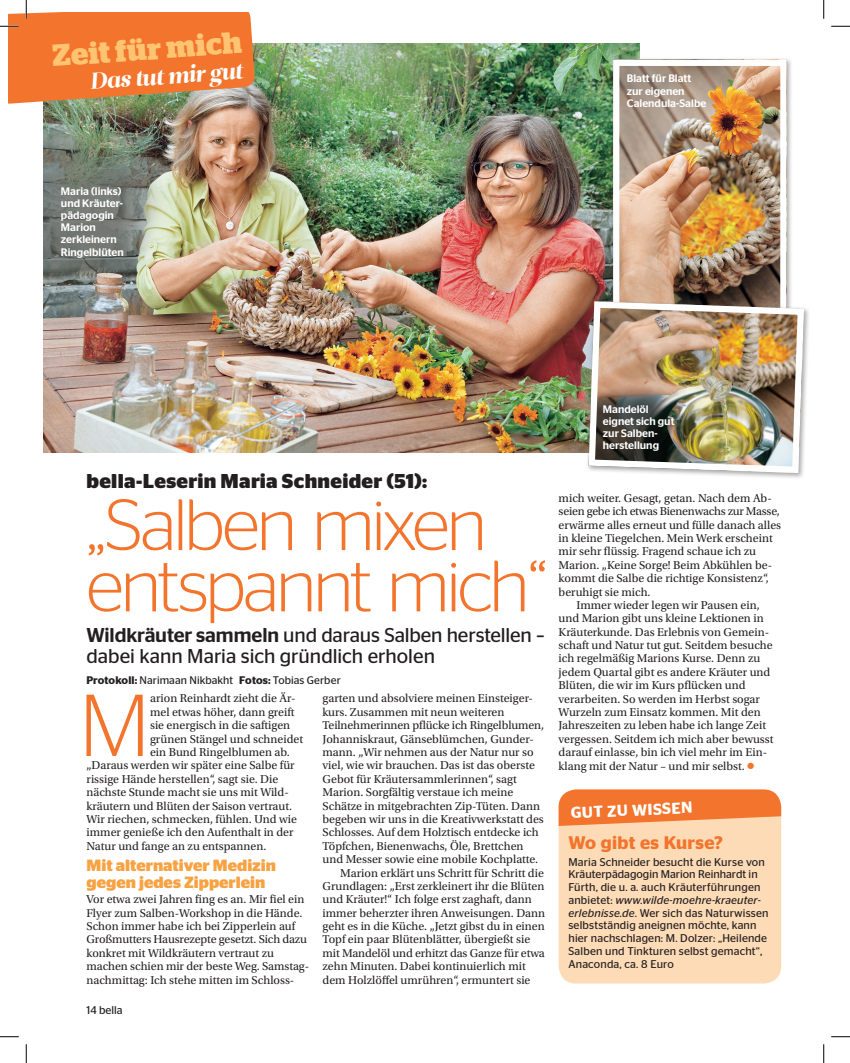
<style>
.page{position:relative;width:850px;height:1063px;background:#fff}
.page>*{position:absolute;margin:0;border:0;box-sizing:border-box;transform-origin:0 0}
.t1{font:300 87.5px "Stag Sans";color:#f3742c}
.t2{font:300 72.5px/61.2px "Stag Sans";letter-spacing:-.04em;color:#f3742c}
.t3{font:700 30.38px "Stag";color:#fec472}
.t4{font:italic 22.88px "Leitura Display";color:#fff}
.t5{font:20px/21.2px "Stag Sans";letter-spacing:-.005em;color:#231f20}
.t6{font:700 20px "Stag Sans";letter-spacing:.015em;color:#231f20}
.t7{font:600 18.25px "Stag Sans";letter-spacing:.015em;color:#f3742c}
.t8{font:700 16.25px/16.2px "Stag Sans";color:#f7a243}
.t9{font:600 15.88px "Stag Sans";color:#fff}
.t10{font:12px/13.4px "Utopia Std";color:#231f20}
.t11{font:12px "Utopia Std";letter-spacing:-.02em;color:#231f20}
.t12{font:11.25px/12.8px "Stag Sans";letter-spacing:.015em;color:#231f20}
.t13{font:11px "Stag Sans";letter-spacing:.01em;color:#231f20}
.t14{font:500 10.88px/12.1px "Stag Sans";color:#fff}
.s1{font-weight:500}
.s2{font-weight:600}
.s3{color:#f3742c}
.s4{font-style:italic}
</style>
<div class="page">
<img style="left:44px;top:44px;width:595px;height:408px">
<div style="left:558px;top:789px;width:223px;height:194px;background:#fddbb6;border-radius:18px"></div>
<svg style="left:558px;top:789px;width:223px;height:37px;background:#f48544"></svg>
<div style="left:610px;top:57px;width:183px;height:269px;background:#231f20;opacity:.4"></div>
<img style="left:620px;top:67px;width:159px;height:231px">
<div style="left:613px;top:60px;width:173px;height:260px;border:6px solid #fff"></div>
<div style="left:586px;top:299px;width:224px;height:180px;background:#231f20;opacity:.4"></div>
<img style="left:585px;top:298px;width:222px;height:178px">
<svg style="left:831px;top:25px;width:19px;height:2px"></svg>
<svg style="left:0;top:1036px;width:19px;height:1px"></svg>
<svg style="left:831px;top:1036px;width:19px;height:1px"></svg>
<svg style="left:0;top:0;width:255px;height:104px"></svg>
<svg style="left:25px;top:1044px;width:2px;height:18px"></svg>
<svg style="left:823px;top:0;width:1px;height:19px"></svg>
<svg style="left:823px;top:1044px;width:1px;height:18px"></svg>
<h3 class="t3" style="left:51px;top:38px;width:191px;rotate:-4deg">Zeit für mich</h3>
<h3 class="t4" style="left:89px;top:66px;width:154px;rotate:-4deg">Das tut mir gut</h3>
<p class="t14" style="left:61px;top:185px;width:64px">Maria (links) und Kräuter&shy;pädagogin<br>Marion zerkleinern<br>Ringelblüten</p>
<p class="t14" style="left:627px;top:72px;width:81px">Blatt für Blatt zur eigenen<br>Calendula-Salbe</p>
<h3 class="t6" style="left:86px;top:469px;width:342px">bella-Leserin Maria Schneider (51):</h3>
<h2 class="t2" style="left:86px;top:493px;width:462px">„Salben mixen entspannt mich“</h2>
<h3 class="t5" style="left:86px;top:623px;width:460px"><span class="s1">Wildkräuter sammeln</span> und daraus Salben herstellen – dabei kann Maria sich gründlich erholen</h3>
<p class="t13" style="left:86px;top:674px;width:256px"><span class="s2">Protokoll:</span> Narimaan Nikbakht <span class="s2">Fotos:</span> Tobias Gerber</p>
<h1 class="t1" style="left:79px;top:677px;width:73px">M</h1>
<p class="t10" style="left:150px;top:692px;width:147px">arion Reinhardt zieht die Är-</p>
<p class="t10" style="left:150px;top:705px;width:146px">mel etwas höher, dann greift</p>
<p class="t10" style="left:150px;top:718px;width:142px">sie energisch in die saftigen</p>
<p class="t10" style="left:150px;top:732px;width:155px">grünen Stängel und schneidet</p>
<p class="t10" style="left:150px;top:745px;width:141px">ein Bund Ringelblumen ab.</p>
<p class="t10" style="left:86px;top:759px;width:210px">„Daraus werden wir später eine Salbe für</p>
<p class="t10" style="left:86px;top:772px;width:193px">rissige Hände herstellen“, sagt sie. Die</p>
<p class="t10" style="left:86px;top:785px;width:204px">nächste Stunde macht sie uns mit Wild-</p>
<p class="t10" style="left:86px;top:799px;width:207px">kräutern und Blüten der Saison vertraut.</p>
<p class="t10" style="left:86px;top:812px;width:212px">Wir riechen, schmecken, fühlen. Und wie</p>
<p class="t10" style="left:86px;top:825px;width:209px">immer genieße ich den Aufenthalt in der</p>
<p class="t10" style="left:86px;top:839px;width:181px">Natur und fange an zu entspannen.</p>
<h3 class="t8" style="left:86px;top:857px;width:191px">Mit alternativer Medizin gegen jedes Zipperlein</h3>
<p class="t10" style="left:86px;top:892px;width:224px">Vor etwa zwei Jahren fing es an. Mir fiel ein Flyer zum Salben-Workshop in die Hände.<br>Schon immer habe ich bei Zipperlein auf Großmutters Hausrezepte gesetzt. Sich dazu konkret mit Wildkräutern vertraut zu machen schien mir der beste Weg. Samstag&shy;nachmittag: Ich stehe mitten im Schloss-</p>
<p class="t12" style="left:86px;top:1003px;width:38px">14 bella</p>
<p class="t10" style="left:322px;top:692px;width:212px">garten und absolviere meinen Einsteiger-</p>
<p class="t10" style="left:322px;top:705px;width:183px">kurs. Zusammen mit neun weiteren</p>
<p class="t10" style="left:322px;top:718px;width:223px">Teilnehmerinnen pflücke ich Ringelblumen,</p>
<p class="t10" style="left:322px;top:732px;width:213px">Johanniskraut, Gänseblümchen, Gunder-</p>
<p class="t10" style="left:322px;top:745px;width:213px">mann. „Wir nehmen aus der Natur nur so</p>
<p class="t10" style="left:322px;top:759px;width:214px">viel, wie wir brauchen. Das ist das oberste</p>
<p class="t10" style="left:322px;top:772px;width:196px">Gebot für Kräutersammlerinnen“, sagt</p>
<p class="t10" style="left:322px;top:785px;width:192px">Marion. Sorgfältig verstaue ich meine</p>
<p class="t10" style="left:322px;top:799px;width:219px">Schätze in mitgebrachten Zip-Tüten. Dann</p>
<p class="t10" style="left:322px;top:812px;width:223px">begeben wir uns in die Kreativwerkstatt des</p>
<p class="t10" style="left:322px;top:825px;width:218px">Schlosses. Auf dem Holztisch entdecke ich</p>
<p class="t10" style="left:322px;top:839px;width:202px">Töpfchen, Bienenwachs, Öle, Brettchen</p>
<p class="t10" style="left:322px;top:852px;width:217px">und Messer sowie eine mobile Kochplatte.</p>
<p class="t10" style="left:340px;top:866px;width:205px">Marion erklärt uns Schritt für Schritt die</p>
<p class="t10" style="left:322px;top:879px;width:223px">Grundlagen: „Erst zerkleinert ihr die Blüten</p>
<p class="t10" style="left:322px;top:892px;width:211px">und Kräuter!“ Ich folge erst zaghaft, dann</p>
<p class="t10" style="left:322px;top:906px;width:224px">immer beherzter ihren Anweisungen. Dann</p>
<p class="t10" style="left:322px;top:919px;width:224px">geht es in die Küche. „Jetzt gibst du in einen</p>
<p class="t10" style="left:322px;top:933px;width:209px">Topf ein paar Blütenblätter, übergießt sie</p>
<p class="t10" style="left:322px;top:946px;width:224px">mit Mandelöl und erhitzt das Ganze für etwa</p>
<p class="t10" style="left:322px;top:959px;width:205px">zehn Minuten. Dabei kontinuierlich mit</p>
<p class="t10" style="left:322px;top:973px;width:209px">dem Holzlöffel umrühren“, ermuntert sie</p>
<p class="t14" style="left:603px;top:402px;width:73px">Mandelöl eignet sich gut zur Salben&shy;herstellung</p>
<p class="t10" style="left:558px;top:491px;width:215px">mich weiter. Gesagt, getan. Nach dem Ab-</p>
<p class="t11" style="left:558px;top:505px;width:223px">seien gebe ich etwas Bienenwachs zur Masse,</p>
<p class="t10" style="left:558px;top:518px;width:224px">erwärme alles erneut und fülle danach alles</p>
<p class="t10" style="left:558px;top:531px;width:216px">in kleine Tiegelchen. Mein Werk erscheint</p>
<p class="t10" style="left:558px;top:545px;width:199px">mir sehr flüssig. Fragend schaue ich zu</p>
<p class="t10" style="left:558px;top:558px;width:215px">Marion. „Keine Sorge! Beim Abkühlen be-</p>
<p class="t10" style="left:558px;top:571px;width:212px">kommt die Salbe die richtige Konsistenz“,</p>
<p class="t10" style="left:558px;top:585px;width:93px">beruhigt sie mich.</p>
<p class="t10" style="left:576px;top:598px;width:185px">Immer wieder legen wir Pausen ein,</p>
<p class="t10" style="left:558px;top:612px;width:207px">und Marion gibt uns kleine Lektionen in</p>
<p class="t10" style="left:558px;top:625px;width:212px">Kräuterkunde. Das Erlebnis von Gemein-</p>
<p class="t10" style="left:558px;top:638px;width:216px">schaft und Natur tut gut. Seitdem besuche</p>
<p class="t10" style="left:558px;top:652px;width:203px">ich regelmäßig Marions Kurse. Denn zu</p>
<p class="t10" style="left:558px;top:665px;width:213px">jedem Quartal gibt es andere Kräuter und</p>
<p class="t10" style="left:558px;top:678px;width:188px">Blüten, die wir im Kurs pflücken und</p>
<p class="t10" style="left:558px;top:692px;width:203px">verarbeiten. So werden im Herbst sogar</p>
<p class="t10" style="left:558px;top:705px;width:204px">Wurzeln zum Einsatz kommen. Mit den</p>
<p class="t10" style="left:558px;top:719px;width:209px">Jahreszeiten zu leben habe ich lange Zeit</p>
<p class="t10" style="left:558px;top:732px;width:216px">vergessen. Seitdem ich mich aber bewusst</p>
<p class="t10" style="left:558px;top:745px;width:210px">darauf einlasse, bin ich viel mehr im Ein-</p>
<p class="t10" style="left:558px;top:759px;width:197px">klang mit der Natur – und mir selbst. <span class="s3">●</span></p>
<h3 class="t9" style="left:570px;top:803px;width:123px;rotate:-2deg">Gut zu w issen</h3>
<h3 class="t7" style="left:568px;top:832px;width:156px">Wo gibt es Kurse?</h3>
<p class="t12" style="left:568px;top:855px;width:202px">Maria Schneider besucht die Kurse von Kräuterpädagogin Marion Reinhardt in Fürth, die u. a. auch Kräuterführungen anbietet: <span class="s4">www.wilde-moehre-kraeuter&shy;erlebnisse.de</span>. Wer sich das Naturwissen selbstständig aneignen möchte, kann hier nachschlagen: M. Dolzer: „Heilende Salben und Tinkturen selbst gemacht“, Anaconda, ca. 8 Euro</p>
</div>
